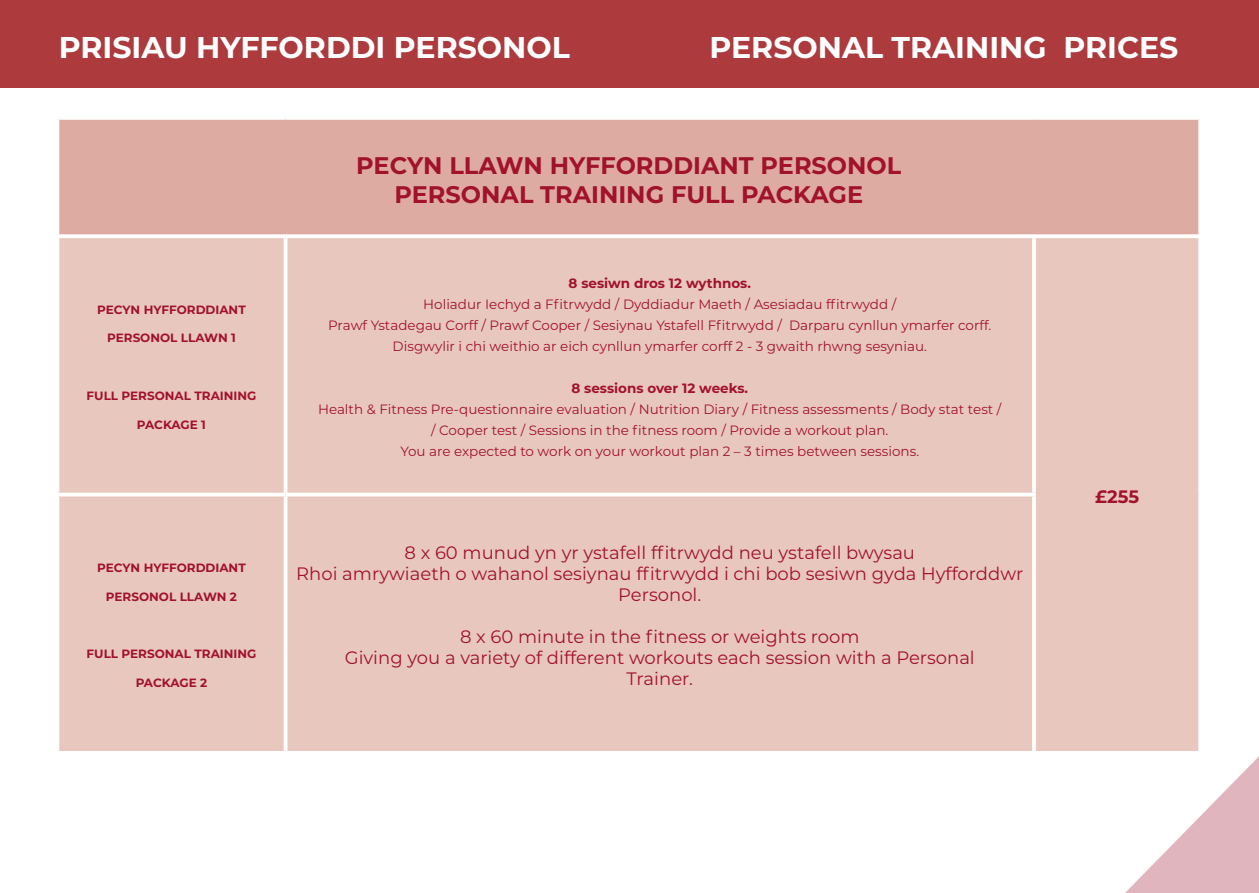
<style>
.page{position:relative;width:1259px;height:893px;background:#fff}
.page>*{position:absolute;margin:0;border:0;box-sizing:border-box;transform-origin:0 0}
.t1{font:700 30px "Montserrat";color:#fff}
.t2{font:700 24px "Montserrat";color:#a1122b}
.t3{font:18px/21px "Montserrat";color:#a1122b;text-align:center}
.t4{font:700 18px "Montserrat";color:#a1122b}
.t5{font:13.5px "Montserrat";color:#a1122b}
.t6{font:700 13.5px "Montserrat";color:#a1122b}
.t7{font:700 12px "Montserrat";color:#a1122b}
</style>
<div class="page">
<div style="left:0;top:0;width:1259px;height:88px;background:#ad3b3e"></div>
<div style="left:57px;top:118px;width:1143px;height:118px;background:#ddaba1"></div>
<div style="left:59px;top:238px;width:1139px;height:513px;background:#e8c8be"></div>
<svg style="left:57px;top:118px;width:228px;height:2px"></svg>
<hr style="left:55px;top:120px;width:4px;height:114px;background:#fff">
<svg style="left:285px;top:118px;width:749px;height:2px"></svg>
<svg style="left:1034px;top:118px;width:166px;height:2px"></svg>
<svg style="left:1198px;top:120px;width:2px;height:114px"></svg>
<svg style="left:57px;top:234px;width:228px;height:2px"></svg>
<svg style="left:285px;top:234px;width:749px;height:4px"></svg>
<hr style="left:284px;top:238px;width:3px;height:255px;background:#fff">
<svg style="left:1034px;top:234px;width:166px;height:2px"></svg>
<hr style="left:1032px;top:238px;width:4px;height:255px;background:#fff">
<svg style="left:1198px;top:238px;width:2px;height:257px"></svg>
<hr style="left:55px;top:493px;width:230px;height:3px;background:#fff">
<hr style="left:285px;top:493px;width:751px;height:3px;background:#fff">
<hr style="left:284px;top:496px;width:3px;height:255px;background:#fff">
<hr style="left:1032px;top:496px;width:4px;height:255px;background:#fff">
<svg style="left:1198px;top:495px;width:1px;height:225px"></svg>
<svg style="left:1092px;top:720px;width:167px;height:173px"></svg>
<p class="t1" style="left:59px;top:26px;width:512px">PRISIAU HYFFORDDI PERSONOL</p>
<p class="t1" style="left:709px;top:26px;width:470px">PERSONAL TRAINING PRICES</p>
<p class="t7" style="left:97px;top:301px;width:150px">PECYN HYFFORDDIANT</p>
<p class="t7" style="left:107px;top:329px;width:130px">PERSONOL LLAWN 1</p>
<p class="t7" style="left:87px;top:387px;width:171px">FULL PERSONAL TRAINING</p>
<p class="t7" style="left:137px;top:416px;width:71px">PACKAGE 1</p>
<p class="t7" style="left:97px;top:559px;width:150px">PECYN HYFFORDDIANT</p>
<p class="t7" style="left:106px;top:588px;width:133px">PERSONOL LLAWN 2</p>
<p class="t7" style="left:87px;top:645px;width:171px">FULL PERSONAL TRAINING</p>
<p class="t7" style="left:136px;top:674px;width:73px">PACKAGE 2</p>
<p class="t2" style="left:356px;top:148px;width:546px">PECYN LLAWN HYFFORDDIANT PERSONOL</p>
<p class="t2" style="left:394px;top:177px;width:470px">PERSONAL TRAINING FULL PACKAGE</p>
<p class="t6" style="left:568px;top:273px;width:184px">8 sesiwn dros 12 wythnos.</p>
<p class="t5" style="left:423px;top:295px;width:474px">Holiadur Iechyd a Ffitrwydd / Dyddiadur Maeth / Asesiadau ffitrwydd /</p>
<p class="t5" style="left:328px;top:316px;width:664px">Prawf Ystadegau Corff / Prawf Cooper / Sesiynau Ystafell Ffitrwydd / Darparu cynllun ymarfer corff.</p>
<p class="t5" style="left:392px;top:337px;width:536px">Disgwylir i chi weithio ar eich cynllun ymarfer corff 2 - 3 gwaith rhwng sesyniau.</p>
<p class="t6" style="left:571px;top:378px;width:178px">8 sessions over 12 weeks.</p>
<p class="t5" style="left:318px;top:400px;width:685px">Health &amp; Fitness Pre-questionnaire evaluation / Nutrition Diary / Fitness assessments / Body stat test /</p>
<p class="t5" style="left:431px;top:421px;width:459px">/ Cooper test / Sessions in the fitness room / Provide a workout plan.</p>
<p class="t5" style="left:400px;top:442px;width:520px">You are expected to work on your workout plan 2 – 3 times between sessions.</p>
<p class="t3" style="left:404px;top:541px;width:512px">8 x 60 munud yn yr ystafell ffitrwydd neu ystafell bwysau</p>
<p class="t3" style="left:296px;top:562px;width:728px">Rhoi amrywiaeth o wahanol sesiynau ffitrwydd i chi bob sesiwn gyda Hyfforddwr<br>Personol.</p>
<p class="t3" style="left:460px;top:625px;width:401px">8 x 60 minute in the fitness or weights room</p>
<p class="t3" style="left:345px;top:646px;width:631px">Giving you a variety of different workouts each session with a Personal</p>
<p class="t3" style="left:626px;top:667px;width:68px">Trainer.</p>
<p class="t4" style="left:1095px;top:484px;width:45px">£255</p>
</div>
